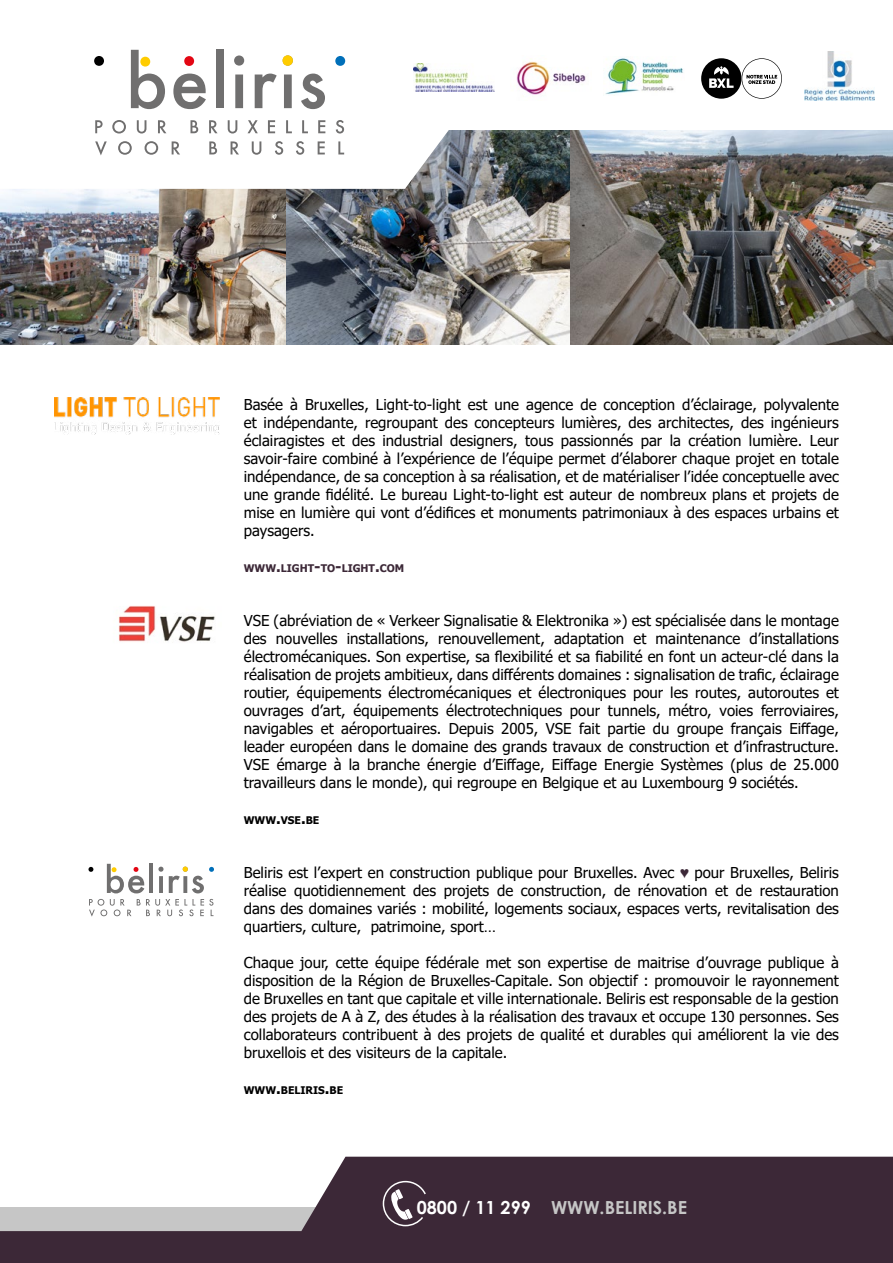
<style>
.page{position:relative;width:893px;height:1263px;background:#fff}
.page>*{position:absolute;margin:0;border:0;box-sizing:border-box;transform-origin:0 0}
.t1{font:700 18px "Century Gothic";color:#c6c6c6}
.t2{font:15px/18px "Tahoma";color:#000;text-align:justify}
.t3{font:700 10.5px "Tahoma";color:#000}
.t4{font:700 10.5px "Tahoma";color:#3c2837}
.s1{font-size:15px}
.s2{color:#3c2837}
.s3{color:#fff}
</style>
<div class="page">
<img style="left:285px;top:189px;width:285px;height:155px">
<img style="left:570px;top:189px;width:323px;height:155px">
<img style="left:0;top:189px;width:285px;height:155px">
<svg style="left:0;top:1157px;width:893px;height:106px;fill:#3c2837"></svg>
<svg style="left:95px;top:49px;width:798px;height:140px"></svg>
<svg style="left:95px;top:120px;width:8px;height:13px"></svg>
<svg style="left:112px;top:120px;width:14px;height:14px"></svg>
<svg style="left:137px;top:120px;width:9px;height:14px"></svg>
<svg style="left:158px;top:120px;width:8px;height:13px"></svg>
<svg style="left:190px;top:120px;width:8px;height:13px"></svg>
<svg style="left:209px;top:120px;width:9px;height:13px"></svg>
<svg style="left:228px;top:120px;width:9px;height:14px"></svg>
<svg style="left:247px;top:120px;width:11px;height:13px"></svg>
<svg style="left:268px;top:120px;width:7px;height:13px"></svg>
<svg style="left:286px;top:120px;width:6px;height:13px"></svg>
<svg style="left:302px;top:120px;width:6px;height:13px"></svg>
<svg style="left:318px;top:120px;width:7px;height:13px"></svg>
<svg style="left:336px;top:120px;width:8px;height:14px"></svg>
<svg style="left:173px;top:74px;width:33px;height:35px"></svg>
<div style="left:216px;top:50px;width:8px;height:58px;background:#706f6f"></div>
<svg style="left:234px;top:55px;width:10px;height:53px"></svg>
<svg style="left:301px;top:74px;width:24px;height:35px"></svg>
<svg style="left:184px;top:56px;width:10px;height:10px"></svg>
<svg style="left:131px;top:50px;width:34px;height:59px"></svg>
<svg style="left:94px;top:56px;width:10px;height:10px"></svg>
<svg style="left:335px;top:56px;width:10px;height:10px"></svg>
<svg style="left:255px;top:55px;width:38px;height:53px"></svg>
<svg style="left:95px;top:141px;width:12px;height:14px"></svg>
<svg style="left:118px;top:141px;width:14px;height:14px"></svg>
<svg style="left:145px;top:141px;width:13px;height:14px"></svg>
<svg style="left:172px;top:141px;width:8px;height:13px"></svg>
<svg style="left:209px;top:141px;width:8px;height:13px"></svg>
<svg style="left:231px;top:141px;width:8px;height:13px"></svg>
<svg style="left:252px;top:141px;width:9px;height:14px"></svg>
<svg style="left:275px;top:141px;width:8px;height:14px"></svg>
<svg style="left:296px;top:141px;width:8px;height:14px"></svg>
<svg style="left:318px;top:141px;width:7px;height:13px"></svg>
<svg style="left:338px;top:141px;width:6px;height:13px"></svg>
<hr style="left:149px;top:864px;width:4px;height:29px;background:#706f6f">
<svg style="left:107px;top:864px;width:37px;height:29px"></svg>
<svg style="left:88px;top:867px;width:5px;height:5px"></svg>
<svg style="left:158px;top:866px;width:56px;height:27px"></svg>
<svg style="left:89px;top:899px;width:42px;height:18px"></svg>
<svg style="left:137px;top:899px;width:76px;height:17px"></svg>
<img style="left:118px;top:606px;width:97px;height:36px">
<img style="left:413px;top:64px;width:81px;height:28px">
<img style="left:511px;top:55px;width:80px;height:45px">
<img style="left:603px;top:56px;width:81px;height:39px">
<div style="left:701px;top:58px;width:41px;height:41px;background:#000;border-radius:50%"></div>
<svg style="left:709px;top:66px;width:25px;height:22px"></svg>
<svg style="left:742px;top:58px;width:40px;height:41px"></svg>
<img style="left:804px;top:51px;width:70px;height:50px">
<svg style="left:382px;top:1180px;width:45px;height:47px;background:#61515d"></svg>
<img style="left:54px;top:398px;width:166px;height:36px">
<p class="t2" style="left:244px;top:396px;width:597px">Basée à Bruxelles, Light-to-light est une agence de conception d’éclairage, polyvalente et indépendante, regroupant des concepteurs lumières, des architectes, des ingénieurs éclairagistes et des industrial designers, tous passionnés par la création lumière. Leur savoir-faire combiné à l’expérience de l’équipe permet d’élaborer chaque projet en totale indépendance, de sa conception à sa réalisation, et de matérialiser l’idée conceptuelle avec une grande fidélité. Le bureau Light-to-light est auteur de nombreux plans et projets de mise en lumière qui vont d’édifices et monuments patrimoniaux à des espaces urbains et paysagers.</p>
<p class="t4" style="left:244px;top:561px;width:162px">WWW<span class="s1">.</span>LIGHT<span class="s1">-</span>TO<span class="s1">-</span>LIGHT<span class="s1">.</span>COM</p>
<p class="t2" style="left:244px;top:612px;width:597px">VSE (abréviation de « Verkeer Signalisatie &amp; Elektronika ») est spécialisée dans le montage des nouvelles installations, renouvellement, adaptation et maintenance d’installations électromécaniques. Son expertise, sa flexibilité et sa fiabilité en font un acteur-clé dans la réalisation de projets ambitieux, dans différents domaines : signalisation de trafic, éclairage routier, équipements électromécaniques et électroniques pour les routes, autoroutes et ouvrages d’art, équipements électrotechniques pour tunnels, métro, voies ferroviaires, navigables et aéroportuaires. Depuis 2005, VSE fait partie du groupe français Eiffage, leader européen dans le domaine des grands travaux de construction et d’infrastructure.<br>VSE émarge à la branche énergie d’Eiffage, Eiffage Energie Systèmes (plus de 25.000 travailleurs dans le monde), qui regroupe en Belgique et au Luxembourg 9 sociétés.</p>
<p class="t3" style="left:244px;top:813px;width:77px">WWW<span class="s1">.</span>VSE<span class="s1">.</span>BE</p>
<p class="t2" style="left:244px;top:864px;width:597px">Beliris est l’expert en construction publique pour Bruxelles. Avec <span class="s2">♥</span> pour Bruxelles, Beliris réalise quotidiennement des projets de construction, de rénovation et de restauration dans des domaines variés : mobilité, logements sociaux, espaces verts, revitalisation des quartiers, culture, patrimoine, sport…</p>
<p class="t2" style="left:244px;top:954px;width:597px">Chaque jour, cette équipe fédérale met son expertise de maitrise d’ouvrage publique à disposition de la Région de Bruxelles-Capitale. Son objectif : promouvoir le rayonnement de Bruxelles en tant que capitale et ville internationale. Beliris est responsable de la gestion des projets de A à Z, des études à la réalisation des travaux et occupe 130 personnes. Ses collaborateurs contribuent à des projets de qualité et durables qui améliorent la vie des bruxellois et des visiteurs de la capitale.</p>
<p class="t3" style="left:244px;top:1083px;width:101px">WWW<span class="s1">.</span>BELIRIS<span class="s1">.</span>BE</p>
<p class="t1" style="left:417px;top:1193px;width:272px"><span class="s3">0800 / 11 299</span> WWW.BELIRIS.BE</p>
</div>
